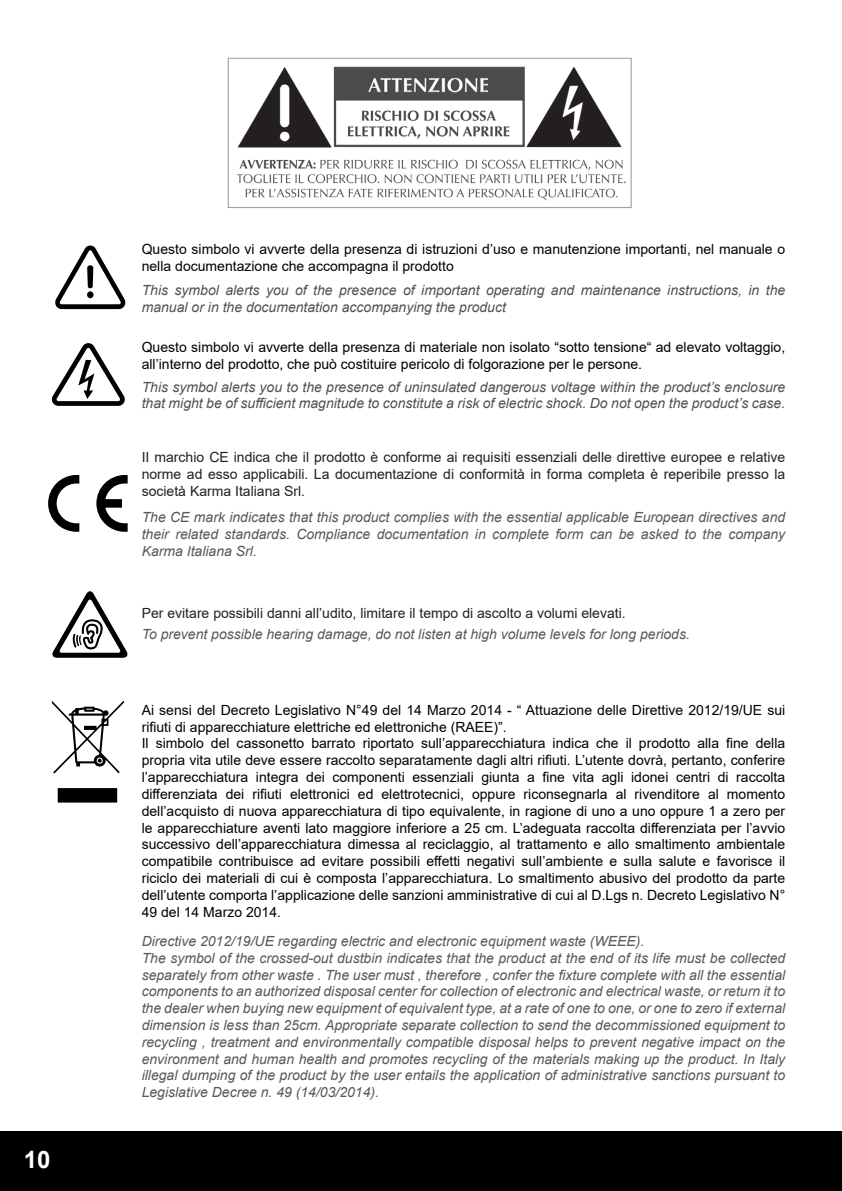
<style>
.page{position:relative;width:842px;height:1191px;background:#fff}
.page>*{position:absolute;margin:0;border:0;box-sizing:border-box;transform-origin:0 0}
.t1{font:700 24px "Arial";color:#fff}
.t2{font:14px/16.8px "Arial";color:#000}
.t3{font:italic 14px/16.8px "Arial";color:#57585a;text-align:justify}
.t4{font:italic 14px/16.8px "Arial";color:#4f5252}
.t5{font:14px/16.8px "Arial";color:#231f20;text-align:justify}
</style>
<div class="page">
<div style="left:0;top:1131px;width:842px;height:60px;background:#000"></div>
<img style="left:227px;top:57px;width:405px;height:151px">
<svg style="left:52px;top:343px;width:73px;height:63px"></svg>
<svg style="left:55px;top:245px;width:71px;height:64px"></svg>
<div style="left:87px;top:291px;width:7px;height:7px;background:#000001;border-radius:50%"></div>
<svg style="left:48px;top:475px;width:31px;height:57px"></svg>
<svg style="left:96px;top:475px;width:32px;height:57px"></svg>
<svg style="left:52px;top:591px;width:76px;height:67px"></svg>
<svg style="left:52px;top:700px;width:72px;height:102px"></svg>
<h1 class="t1" style="left:24px;top:1143px;width:28px">10</h1>
<p class="t2" style="left:142px;top:241px;width:645px">Questo simbolo vi avverte della presenza di istruzioni d’uso e manutenzione importanti, nel manuale o nella documentazione che accompagna il prodotto</p>
<p class="t4" style="left:142px;top:282px;width:645px">This symbol alerts you of the presence of important operating and maintenance instructions, in the manual or in the documentation accompanying the product</p>
<p class="t2" style="left:142px;top:338px;width:645px">Questo simbolo vi avverte della presenza di materiale non isolato “sotto tensione“ ad elevato voltaggio, all’interno del prodotto, che può costituire pericolo di folgorazione per le persone.</p>
<p class="t4" style="left:142px;top:378px;width:645px">This symbol alerts you to the presence of uninsulated dangerous voltage within the product’s enclosure that might be of sufficient magnitude to constitute a risk of electric shock. Do not open the product’s case.</p>
<p class="t5" style="left:142px;top:449px;width:645px">II marchio CE indica che il prodotto è conforme ai requisiti essenziali delle direttive europee e relative norme ad esso applicabili. La documentazione di conformità in forma completa è reperibile presso la società Karma Italiana Srl.</p>
<p class="t3" style="left:142px;top:509px;width:645px">The CE mark indicates that this product complies with the essential applicable European directives and their related standards. Compliance documentation in complete form can be asked to the company Karma Italiana Srl.</p>
<p class="t5" style="left:142px;top:604px;width:485px">Per evitare possibili danni all’udito, limitare il tempo di ascolto a volumi elevati.</p>
<p class="t3" style="left:142px;top:626px;width:550px">To prevent possible hearing damage, do not listen at high volume levels for long periods.</p>
<p class="t2" style="left:142px;top:701px;width:645px">Ai sensi del Decreto Legislativo N°49 del 14 Marzo 2014 - “ Attuazione delle Direttive 2012/19/UE sui rifiuti di apparecchiature elettriche ed elettroniche (RAEE)”.<br>Il simbolo del cassonetto barrato riportato sull’apparecchiatura indica che il prodotto alla fine della propria vita utile deve essere raccolto separatamente dagli altri rifiuti. L’utente dovrà, pertanto, conferire l’apparecchiatura integra dei componenti essenziali giunta a fine vita agli idonei centri di raccolta differenziata dei rifiuti elettronici ed elettrotecnici, oppure riconsegnarla al rivenditore al momento dell’acquisto di nuova apparecchiatura di tipo equivalente, in ragione di uno a uno oppure 1 a zero per le apparecchiature aventi lato maggiore inferiore a 25 cm. L’adeguata raccolta differenziata per l’avvio successivo dell’apparecchiatura dimessa al reciclaggio, al trattamento e allo smaltimento ambientale compatibile contribuisce ad evitare possibili effetti negativi sull’ambiente e sulla salute e favorisce il riciclo dei materiali di cui è composta l’apparecchiatura. Lo smaltimento abusivo del prodotto da parte dell’utente comporta l’applicazione delle sanzioni amministrative di cui al D.Lgs n. Decreto Legislativo N° 49 del 14 Marzo 2014.</p>
<p class="t3" style="left:142px;top:933px;width:645px;text-align:left">Directive 2012/19/UE regarding electric and electronic equipment waste (WEEE).<br>The symbol of the crossed-out dustbin indicates that the product at the end of its life must be collected separately from other waste . The user must , therefore , confer the fixture complete with all the essential components to an authorized disposal center for collection of electronic and electrical waste, or return it to the dealer when buying new equipment of equivalent type, at a rate of one to one, or one to zero if external dimension is less than 25cm. Appropriate separate collection to send the decommissioned equipment to recycling , treatment and environmentally compatible disposal helps to prevent negative impact on the environment and human health and promotes recycling of the materials making up the product. In Italy illegal dumping of the product by the user entails the application of administrative sanctions pursuant to Legislative Decree n. 49 (14/03/2014).</p>
</div>
